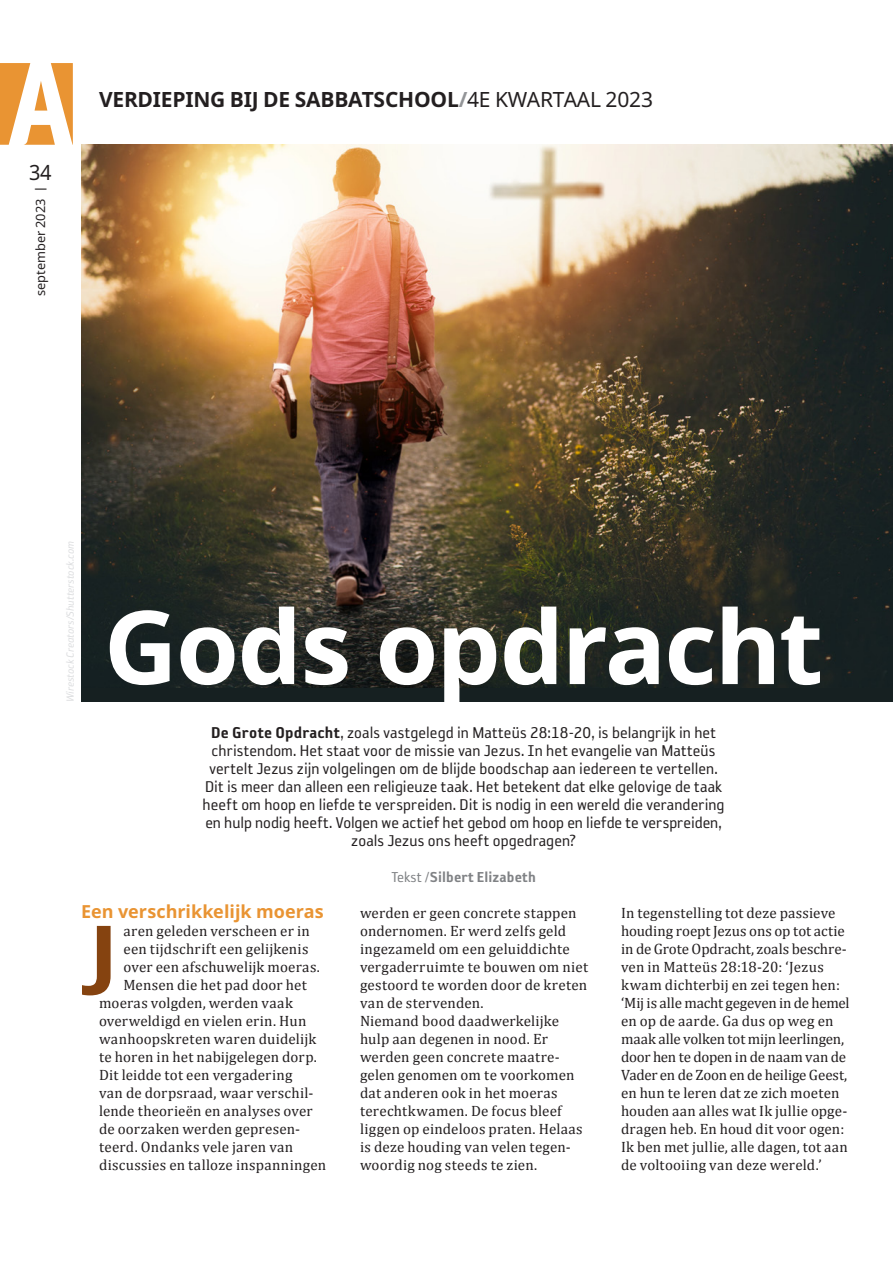
<style>
.page{position:relative;width:893px;height:1263px;background:#fff}
.page>*{position:absolute;margin:0;border:0;box-sizing:border-box;transform-origin:0 0}
.t1{font:700 102px "Noto Sans";letter-spacing:-.02em;color:#fff}
.t2{font:700 75.3px "Noto Sans";color:#854310;scale:1.2 1}
.t3{font:700 21px "Noto Sans";letter-spacing:-.01em;color:#231f20}
.t4{font:21px "Noto Sans";color:#231f20;scale:.95 1}
.t5{font:18px/18px "Reykjavik One OT A Gauge";letter-spacing:.005em;color:#231f20;text-align:center}
.t6{font:700 18px "Noto Sans";color:#e99433}
.t7{font:16.5px "Reykjavik One OT C Gauge";letter-spacing:.01em;color:#808285}
.t8{font:15px/18px "Cambria";letter-spacing:.005em;color:#231f20}
.t9{font:12.75px "Noto Sans";color:#231f20}
.t10{font:italic 12px "Reykjavik One OT A Gauge";letter-spacing:.005em;color:#dcdddf}
.s1{font-family:"Reykjavik One OT A Gauge";font-size:15px}
.s2{color:#939598}
.s3{font-weight:400}
.s4{font-family:"Reykjavik One OT C Gauge"}
.s5{font-family:"Reykjavik One OT A Gauge"}
</style>
<div class="page">
<svg style="left:0;top:63px;width:73px;height:82px"></svg>
<div style="left:81px;top:145px;width:812px;height:557px;background:#162021"></div>
<img style="left:81px;top:145px;width:812px;height:542px">
<h3 class="t4" style="left:29px;top:158px;width:25px">34</h3>
<p class="t9" style="left:32px;top:296px;width:110px;rotate:-90deg">september 2023 <span class="s1">|</span></p>
<h3 class="t3" style="left:99px;top:85px;width:555px">VERDIEPING BIJ DE SABBATSCHOOL<span class="s2">/</span><span class="s3">4E KWARTAAL 2023</span></h3>
<p class="t10" style="left:64px;top:702px;width:162px;rotate:-90deg">Wirestock Creators/Shutterstock.com</p>
<h1 class="t1" style="left:104px;top:575px;width:721px">Gods opdracht</h1>
<p class="t5" style="left:203px;top:724px;width:523px"><span class="s4">De Grote Opdracht</span>, zoals vastgelegd in Matteüs 28:18-20, is belangrijk in het christendom. Het staat voor de missie van Jezus. In het evangelie van Matteüs vertelt Jezus zijn volgelingen om de blijde boodschap aan iedereen te vertellen.<br>Dit is meer dan alleen een religieuze taak. Het betekent dat elke gelovige de taak heeft om hoop en liefde te verspreiden. Dit is nodig in een wereld die verandering en hulp nodig heeft. Volgen we actief het gebod om hoop en liefde te verspreiden, zoals Jezus ons heeft opgedragen?</p>
<p class="t7" style="left:391px;top:868px;width:146px"><span class="s5">Tekst /</span>Silbert Elizabeth</p>
<p class="t8" style="left:621px;top:904px;width:230px">In tegenstelling tot deze passieve houding roept Jezus ons op tot actie in de Grote Opdracht, zoals beschre&shy;ven in Matteüs 28:18-20: ‘Jezus kwam dichterbij en zei tegen hen: ‘Mij is alle macht gegeven in de hemel en op de aarde. Ga dus op weg en maak alle volken tot mijn leerlingen, door hen te dopen in de naam van de Vader en de Zoon en de heilige Geest, en hun te leren dat ze zich moeten houden aan alles wat Ik jullie opge&shy;dragen heb. En houd dit voor ogen:<br>Ik ben met jullie, alle dagen, tot aan de voltooiing van deze wereld.’</p>
<p class="t6" style="left:81px;top:899px;width:244px">Een verschrikkelijk moeras</p>
<h2 class="t2" style="left:89px;top:899px;width:27px">J</h2>
<p class="t8" style="left:123px;top:922px;width:188px">aren geleden verscheen er in</p>
<p class="t8" style="left:360px;top:904px;width:230px">werden er geen concrete stappen ondernomen. Er werd zelfs geld ingezameld om een geluiddichte vergaderruimte te bouwen om niet gestoord te worden door de kreten van de stervenden.<br>Niemand bood daadwerkelijke hulp aan degenen in nood. Er werden geen concrete maatre&shy;gelen genomen om te voorkomen dat anderen ook in het moeras terechtkwamen. De focus bleef liggen op eindeloos praten. Helaas is deze houding van velen tegen&shy;woordig nog steeds te zien.</p>
<p class="t8" style="left:123px;top:940px;width:187px">een tijdschrift een gelijkenis</p>
<p class="t8" style="left:123px;top:958px;width:198px">over een afschuwelijk moeras.</p>
<p class="t8" style="left:123px;top:976px;width:185px">Mensen die het pad door het</p>
<p class="t8" style="left:99px;top:994px;width:195px">moeras volgden, werden vaak</p>
<p class="t8" style="left:99px;top:1012px;width:209px">overweldigd en vielen erin. Hun</p>
<p class="t8" style="left:99px;top:1030px;width:219px">wanhoopskreten waren duidelijk</p>
<p class="t8" style="left:99px;top:1048px;width:219px">te horen in het nabijgelegen dorp.</p>
<p class="t8" style="left:99px;top:1066px;width:195px">Dit leidde tot een vergadering</p>
<p class="t8" style="left:99px;top:1084px;width:216px">van de dorpsraad, waar verschil-</p>
<p class="t8" style="left:99px;top:1102px;width:215px">lende theorieën en analyses over</p>
<p class="t8" style="left:99px;top:1120px;width:203px">de oorzaken werden gepresen-</p>
<p class="t8" style="left:99px;top:1138px;width:196px">teerd. Ondanks vele jaren van</p>
<p class="t8" style="left:99px;top:1156px;width:229px">discussies en talloze inspanningen</p>
</div>
